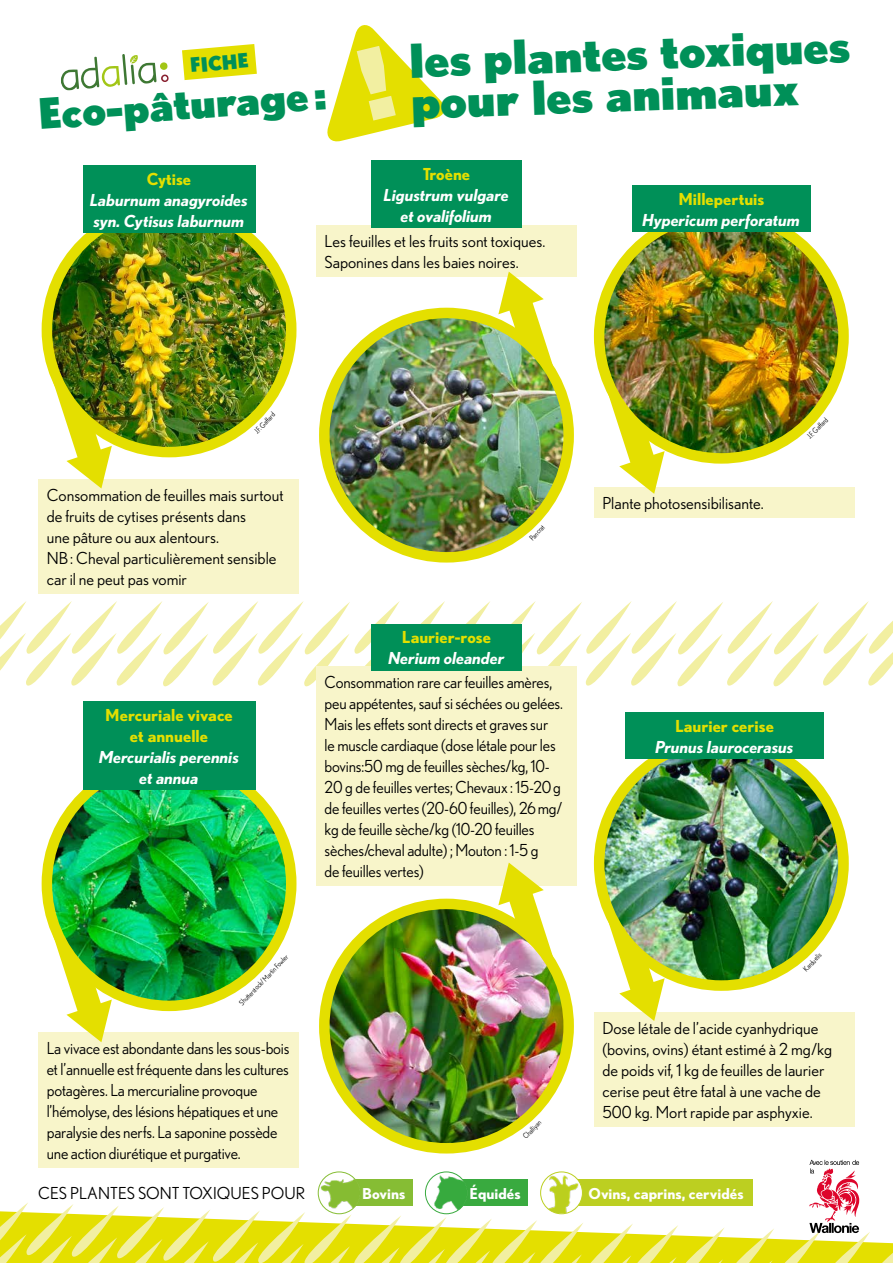
<style>
.page{position:relative;width:893px;height:1263px;background:#fff}
.page>*{position:absolute;margin:0;border:0;box-sizing:border-box;transform-origin:0 0}
.t1{font:900 46.8px/41.4px "Nobel";color:#009058}
.t2{font:900 42px "Nobel";color:#009058}
.t3{font:900 19.8px "Nobel";color:#009058}
.t4{font:16.5px/21px "Nobel";letter-spacing:-.01em;color:#000;scale:.96 1}
.t5{font:16.5px/21px "Nobel";letter-spacing:-.01em;color:#000}
.t6{font:italic 700 16.5px/21px "Nobel";color:#fff;text-align:center}
.t7{font:700 16.5px/21px "Nobel";color:#e4df00;text-align:center}
.t8{font:700 15px "Nobel";color:#fff}
.t9{font:7.5px "Nobel";color:#000;scale:.85 1}
</style>
<div class="page">
<svg style="left:182px;top:44px;width:75px;height:36px"></svg>
<svg style="left:61px;top:54px;width:108px;height:37px"></svg>
<div style="left:160px;top:62px;width:8px;height:8px;background:#a2c617;border-radius:4px"></div>
<svg style="left:327px;top:25px;width:118px;height:117px"></svg>
<svg style="left:0;top:601px;width:893px;height:86px"></svg>
<svg style="left:0;top:1160px;width:893px;height:103px"></svg>
<div style="left:571px;top:1179px;width:182px;height:27px;background:#bccf21"></div>
<img style="left:542px;top:1172px;width:40px;height:41px">
<div style="left:540px;top:1172px;width:43px;height:42px;border:1px solid #bccf21;border-radius:50%"></div>
<div style="left:355px;top:1179px;width:58px;height:27px;background:#86bd34"></div>
<img style="left:318px;top:1172px;width:42px;height:42px;border-radius:20px">
<div style="left:318px;top:1171px;width:42px;height:43px;border:1px solid #86bd34;border-radius:50%"></div>
<div style="left:462px;top:1179px;width:66px;height:27px;background:#39aa3f"></div>
<img style="left:425px;top:1172px;width:42px;height:42px;border-radius:20px">
<div style="left:425px;top:1171px;width:43px;height:43px;border:1px solid #39aa3f;border-radius:50%"></div>
<div style="left:316px;top:225px;width:261px;height:52px;background:#f8f5ca"></div>
<div style="left:316px;top:666px;width:261px;height:220px;background:#f8f5ca"></div>
<div style="left:594px;top:487px;width:261px;height:30px;background:#f8f5ca"></div>
<div style="left:594px;top:1012px;width:261px;height:114px;background:#f8f5ca"></div>
<div style="left:38px;top:479px;width:261px;height:114px;background:#f8f5ca"></div>
<div style="left:38px;top:1033px;width:261px;height:135px;background:#f8f5ca"></div>
<svg style="left:47px;top:367px;width:65px;height:121px"></svg>
<svg style="left:47px;top:1006px;width:65px;height:36px"></svg>
<svg style="left:498px;top:272px;width:46px;height:42px"></svg>
<svg style="left:498px;top:862px;width:65px;height:125px"></svg>
<svg style="left:600px;top:377px;width:63px;height:117px"></svg>
<svg style="left:619px;top:985px;width:44px;height:36px"></svg>
<img style="left:47px;top:208px;width:244px;height:244px;border-radius:122px">
<div style="left:42px;top:202px;width:254px;height:255px;border:10px solid #e4df00;border-radius:50%"></div>
<img style="left:47px;top:772px;width:244px;height:234px">
<div style="left:42px;top:756px;width:254px;height:255px;border:10px solid #e4df00;border-radius:50%"></div>
<img style="left:604px;top:232px;width:237px;height:226px">
<div style="left:594px;top:209px;width:255px;height:255px;border:10px solid #e4df00;border-radius:50%"></div>
<img style="left:599px;top:744px;width:244px;height:241px">
<div style="left:594px;top:736px;width:255px;height:255px;border:10px solid #e4df00;border-radius:50%"></div>
<img style="left:324px;top:314px;width:245px;height:238px">
<div style="left:319px;top:308px;width:255px;height:255px;border:10px solid #e4df00;border-radius:50%"></div>
<img style="left:324px;top:904px;width:245px;height:244px;border-radius:122px">
<div style="left:319px;top:899px;width:255px;height:254px;border:10px solid #e4df00;border-radius:50%"></div>
<div style="left:83px;top:165px;width:172px;height:68px;background:#009058"></div>
<div style="left:83px;top:701px;width:172px;height:89px;background:#009058"></div>
<div style="left:371px;top:160px;width:151px;height:68px;background:#009058"></div>
<div style="left:371px;top:624px;width:151px;height:47px;background:#009058"></div>
<div style="left:632px;top:185px;width:179px;height:47px;background:#009058"></div>
<div style="left:625px;top:712px;width:198px;height:47px;background:#009058"></div>
<p class="t3" style="left:189px;top:53px;width:60px;rotate:-5deg">FICHE</p>
<h2 class="t2" style="left:37px;top:89px;width:290px;rotate:-4deg">Eco-pâturage:</h2>
<p class="t7" style="left:147px;top:168px;width:46px">Cytise</p>
<p class="t6" style="left:90px;top:189px;width:159px;text-align:left">Laburnum anagyroides syn. Cytisus laburnum</p>
<h1 class="t1" style="left:409px;top:39px;width:442px;rotate:-2deg">les plantes toxiques pour les animaux</h1>
<p class="t7" style="left:423px;top:163px;width:49px">Troène</p>
<p class="t6" style="left:384px;top:184px;width:127px">Ligustrum vulgare et ovalifolium</p>
<p class="t7" style="left:678px;top:188px;width:87px">Millepertuis</p>
<p class="t6" style="left:643px;top:209px;width:159px">Hypericum perforatum</p>
<p class="t5" style="left:325px;top:230px;width:222px">Les feuilles et les fruits sont toxiques.<br>Saponines dans les baies noires.</p>
<p class="t9" style="left:252px;top:429px;width:33px;rotate:-46deg">J.F. Gaff ard</p>
<p class="t5" style="left:47px;top:484px;width:238px">Consommation de feuilles mais surtout de fruits de cytises présents dans<br>une pâture ou aux alentours.<br>NB: Cheval particulièrement sensible car il ne peut pas vomir</p>
<p class="t7" style="left:105px;top:704px;width:129px">Mercuriale vivace et annuelle</p>
<p class="t6" style="left:99px;top:746px;width:142px">Mercurialis perennis et annua</p>
<p class="t9" style="left:237px;top:1001px;width:80px;rotate:-46deg">Shutterstock/ Martin Fowler</p>
<p class="t4" style="left:47px;top:1038px;width:254px">La vivace est abondante dans les sous-bois et l’annuelle est fréquente dans les cultures potagères. La mercurialine provoque l’hémolyse, des lésions hépatiques et une paralysie des nerfs. La saponine possède une action diurétique et purgative.</p>
<p class="t9" style="left:528px;top:536px;width:23px;rotate:-46deg">Pancrat</p>
<p class="t7" style="left:402px;top:626px;width:91px">Laurier-rose</p>
<p class="t6" style="left:388px;top:647px;width:118px">Nerium oleander</p>
<p class="t4" style="left:325px;top:671px;width:250px">Consommation rare car feuilles amères, peu appétentes, sauf si séchées ou gelées.<br>Mais les effets sont directs et graves sur<br>le muscle cardiaque (dose létale pour les bovins:50 mg de feuilles sèches/kg, 10- 20 g de feuilles vertes; Chevaux : 15-20g de feuilles vertes (20-60 feuilles), 26mg/ kg de feuille sèche/kg (10-20 feuilles sèches/cheval adulte) ; Mouton : 1-5 g<br>de feuilles vertes)</p>
<p class="t9" style="left:521px;top:1134px;width:28px;rotate:-46deg">Challiyan</p>
<p class="t5" style="left:602px;top:492px;width:163px">Plante photosensibilisante.</p>
<p class="t9" style="left:805px;top:435px;width:33px;rotate:-46deg">J.F. Gaff ard</p>
<p class="t7" style="left:675px;top:715px;width:100px">Laurier cerise</p>
<p class="t6" style="left:655px;top:736px;width:140px">Prunus laurocerasus</p>
<p class="t9" style="left:801px;top:967px;width:28px;rotate:-46deg">Karduelis</p>
<p class="t5" style="left:602px;top:1017px;width:231px">Dose létale de l’acide cyanhydrique (bovins, ovins) étant estimé à 2 mg/kg de poids vif, 1 kg de feuilles de laurier cerise peut être fatal à une vache de 500 kg. Mort rapide par asphyxie.</p>
<p class="t5" style="left:38px;top:1183px;width:269px">CES PLANTES SONT TOXIQUES POUR</p>
<p class="t8" style="left:362px;top:1184px;width:45px">Bovins</p>
<p class="t8" style="left:469px;top:1184px;width:53px">Équidés</p>
<p class="t8" style="left:588px;top:1184px;width:157px">Ovins, caprins, cervidés</p>
</div>
